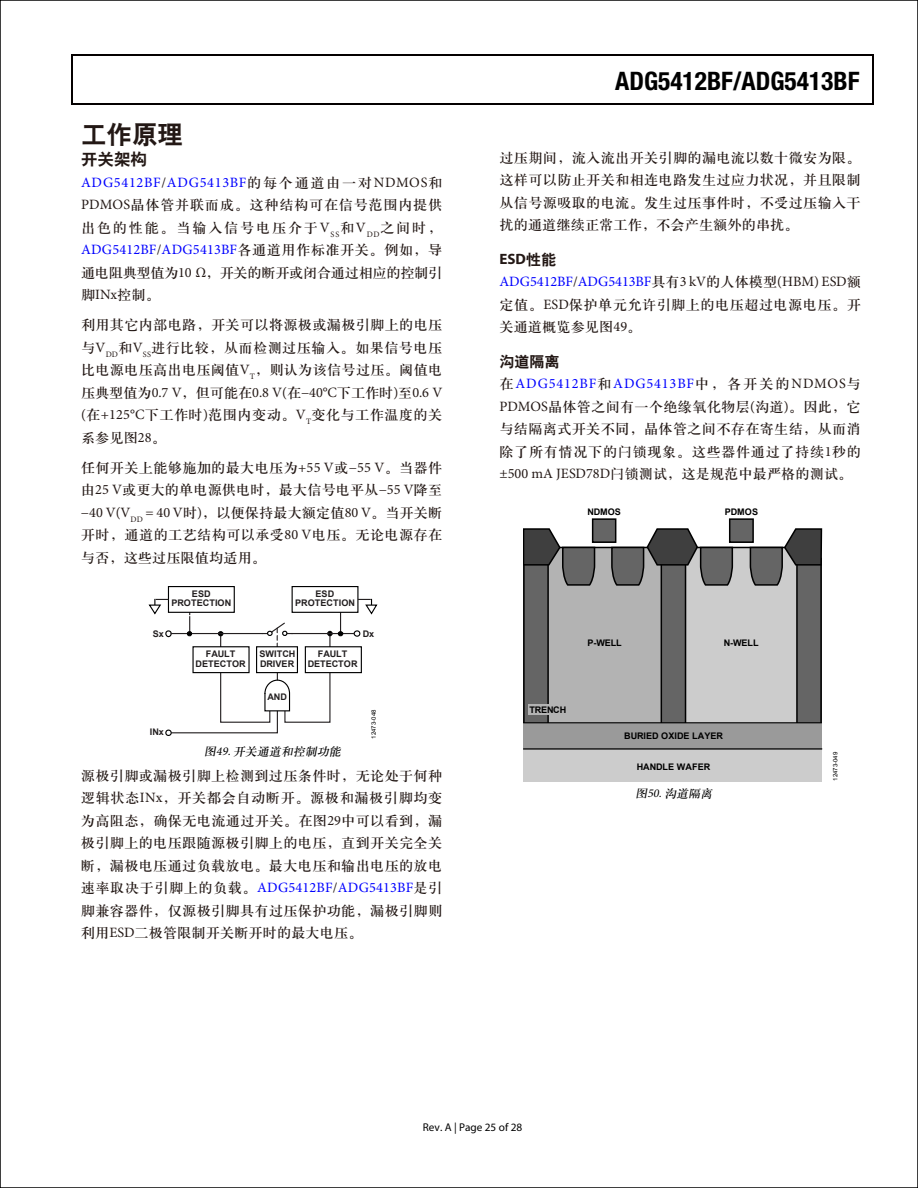
<style>
.page{position:relative;width:918px;height:1188px;background:#fff}
.page>*{position:absolute;margin:0;border:0;box-sizing:border-box;transform-origin:0 0}
.t1{font:700 condensed 25.5px "Helvetica Neue LT Std";color:#000}
.t2{font:25.5px "H Yb 2 gj";color:#231815}
.t3{font:16.5px "H Yb 2 gj";color:#231815}
.t4{font:700 15px "Myriad Pro";color:#231815}
.t5{font:15px "H Yb 2 gj";color:#231815}
.t6{font:14.25px/22.5px "H Ya 3 gj";letter-spacing:.015em;color:#231815;text-align:justify}
.t7{font:14.25px "Minion Pro";letter-spacing:.015em;color:#00f}
.t8{font:14.25px/22.5px "H Ya 3 gj";letter-spacing:.045em;color:#231815}
.t9{font:14.25px "Minion Pro";letter-spacing:-.005em;color:#00f}
.t10{font:14.25px "Minion Pro";color:#231815}
.t11{font:14.25px/22.5px "H Ya 3 gj";letter-spacing:-.025em;color:#231815}
.t12{font:14.25px "Minion Pro";letter-spacing:.05em;color:#00f}
.t13{font:14.25px "Minion Pro";letter-spacing:.06em;color:#00f}
.t14{font:italic 12px "H Ya 3 gj";color:#000}
.t15{font:11.25px "Myriad Pro";color:#000}
.t16{font:700 9.15px/9.1px "Arial";color:#231f20;text-align:center}
.t17{font:700 9.15px "Arial";letter-spacing:-.005em;color:#000}
.t18{font:700 9px "Arial";color:#000}
.t19{font:6px "Arial";letter-spacing:.005em;color:#000}
.s1{color:#231815}
.s2{font-family:"H Ya 3 gj";color:#231815}
.s3{font-family:"Minion Pro"}
.s4{font-family:"H Ya 3 gj"}
.s5{font-family:"H Yb 2 gj";font-weight:400}
</style>
<div class="page">
<div style="left:165px;top:730px;width:7px;height:6px;border:1px solid #000;border-radius:50%"></div>
<div style="left:354px;top:630px;width:6px;height:7px;border:1px solid #000;border-radius:50%"></div>
<div style="left:305px;top:646px;width:57px;height:27px;border:1px solid #000"></div>
<hr style="left:292px;top:633px;width:62px;height:1px;background:#231f20">
<div style="left:168px;top:586px;width:67px;height:27px;border:1px solid #000"></div>
<svg style="left:148px;top:599px;width:195px;height:136px"></svg>
<div style="left:292px;top:587px;width:66px;height:25px;background:#fff"></div>
<div style="left:292px;top:586px;width:66px;height:27px;border:1px solid #000"></div>
<svg style="left:358px;top:599px;width:20px;height:16px"></svg>
<hr style="left:165px;top:615px;width:33px;height:1px;background:#fff">
<div style="left:541px;top:547px;width:134px;height:179px;background:#b3b3b3"></div>
<div style="left:676px;top:547px;width:134px;height:179px;background:#ccc"></div>
<div style="left:797px;top:558px;width:24px;height:166px;background:#656565"></div>
<div style="left:796px;top:558px;width:26px;height:167px;border:2px solid #000"></div>
<div style="left:661px;top:558px;width:25px;height:166px;background:#656565"></div>
<div style="left:661px;top:558px;width:25px;height:167px;border:2px solid #000"></div>
<svg style="left:749px;top:528px;width:74px;height:58px"></svg>
<svg style="left:610px;top:528px;width:124px;height:58px"></svg>
<div style="left:524px;top:558px;width:24px;height:166px;background:#656565"></div>
<div style="left:523px;top:558px;width:26px;height:167px;border:2px solid #000"></div>
<svg style="left:523px;top:528px;width:73px;height:58px"></svg>
<div style="left:523px;top:747px;width:299px;height:35px;background:#ccc"></div>
<div style="left:523px;top:723px;width:299px;height:26px;background:#9a9a9a"></div>
<hr style="left:523px;top:722px;width:299px;height:1px;background:#000">
<hr style="left:523px;top:748px;width:299px;height:1px;background:#000">
<div style="left:730px;top:519px;width:23px;height:23px;background:#656565"></div>
<div style="left:729px;top:518px;width:25px;height:25px;border:2px solid #000"></div>
<div style="left:593px;top:519px;width:23px;height:23px;background:#656565"></div>
<div style="left:592px;top:518px;width:24px;height:25px;border:2px solid #000"></div>
<div style="left:528px;top:704px;width:28px;height:11px;background:#b3b3b3"></div>
<hr style="left:72px;top:54px;width:800px;height:1px;background:#040000">
<hr style="left:72px;top:58px;width:1px;height:47px;background:#040000">
<hr style="left:72px;top:104px;width:475px;height:1px;background:#040000">
<hr style="left:546px;top:104px;width:326px;height:1px;background:#040000">
<hr style="left:872px;top:58px;width:1px;height:47px;background:#040000">
<h1 class="t2" style="left:81px;top:121px;width:103px">工作原理</h1>
<p class="t3" style="left:81px;top:151px;width:67px">开关架构</p>
<p class="t12" style="left:81px;top:173px;width:363px">ADG5412BF<span class="s1">/</span>ADG5413BF<span class="s2">的每个通道由一对</span><span class="s1">NDMOS</span><span class="s2">和</span></p>
<p class="t8" style="left:81px;top:194px;width:363px"><span class="s3">PDMOS</span>晶体管并联而成。这种结构可在信号范围内提供出色的性能。当输入信号电压介于<span class="s3">V</span><sub>SS</sub>和<span class="s3">V</span><sub>DD</sub>之间时，</p>
<p class="t7" style="left:81px;top:240px;width:363px">ADG5412BF<span class="s1">/</span>ADG5413BF<span class="s2">各通道用作标准开关。例如，导</span></p>
<p class="t11" style="left:81px;top:261px;width:363px">通电阻典型值为<span class="s3">10 Ω</span>，开关的断开或闭合通过相应的控制引脚<span class="s3">INx</span>控制。</p>
<p class="t6" style="left:81px;top:314px;width:363px">利用其它内部电路，开关可以将源极或漏极引脚上的电压与<span class="s3">V</span><sub>DD</sub>和<span class="s3">V</span><sub>SS</sub>进行比较，从而检测过压输入。如果信号电压比电源电压高出电压阈值<span class="s3">V</span><sub>T</sub>，则认为该信号过压。阈值电</p>
<p class="t10" style="left:81px;top:383px;width:363px"><span class="s4">压典型值为</span>0.7 V<span class="s4">，但可能在</span>0.8 V(<span class="s4">在</span>−40°C<span class="s4">下工作时</span>)<span class="s4">至</span>0.6 V</p>
<p class="t6" style="left:81px;top:404px;width:363px"><span class="s3">(</span>在<span class="s3">+125°C</span>下工作时<span class="s3">)</span>范围内变动。<span class="s3">V</span><sub>T</sub>变化与工作温度的关系参见图<span class="s3">28</span>。</p>
<p class="t6" style="left:81px;top:456px;width:363px">任何开关上能够施加的最大电压为<span class="s3">+55 V</span>或<span class="s3">−55 V</span>。当器件由<span class="s3">25 V</span>或更大的单电源供电时，最大信号电平从<span class="s3">−55 V</span>降至<span class="s3">−40 V(V</span><sub>DD</sub> <span class="s3">= 40 V</span>时<span class="s3">)</span>，以便保持最大额定值<span class="s3">80 V</span>。当开关断开时，通道的工艺结构可以承受<span class="s3">80 V</span>电压。无论电源存在与否，这些过压限值均适用。</p>
<p class="t16" style="left:172px;top:590px;width:61px">ESD<br>PROTECTION</p>
<p class="t16" style="left:295px;top:590px;width:61px">ESD<br>PROTECTION</p>
<p class="t16" style="left:153px;top:629px;width:13px">Sx</p>
<p class="t16" style="left:363px;top:629px;width:13px">Dx</p>
<p class="t16" style="left:150px;top:728px;width:16px">INx</p>
<p class="t16" style="left:259px;top:650px;width:37px;text-align:left">SWITCH<br>DRIVER</p>
<p class="t16" style="left:267px;top:692px;width:21px">AND</p>
<p class="t16" style="left:196px;top:650px;width:52px">FAULT<br>DETECTOR</p>
<p class="t16" style="left:308px;top:650px;width:52px">FAULT<br>DETECTOR</p>
<p class="t14" style="left:204px;top:745px;width:141px">图<span class="s3">49.</span>开关通道和控制功能</p>
<p class="t19" style="left:370px;top:739px;width:31px;rotate:-90deg">12473-048</p>
<p class="t6" style="left:81px;top:764px;width:363px">源极引脚或漏极引脚上检测到过压条件时，无论处于何种逻辑状态<span class="s3">INx</span>，开关都会自动断开。源极和漏极引脚均变为高阻态，确保无电流通过开关。在图<span class="s3">29</span>中可以看到，漏极引脚上的电压跟随源极引脚上的电压，直到开关完全关断，漏极电压通过负载放电。最大电压和输出电压的放电</p>
<p class="t7" style="left:81px;top:878px;width:363px"><span class="s2">速率取决于引脚上的负载。</span>ADG5412BF<span class="s1">/</span>ADG5413BF<span class="s2">是引</span></p>
<p class="t6" style="left:81px;top:899px;width:363px">脚兼容器件，仅源极引脚具有过压保护功能，漏极引脚则利用<span class="s3">ESD</span>二极管限制开关断开时的最大电压。</p>
<h1 class="t1" style="left:615px;top:65px;width:246px">ADG5412BF/ADG5413BF</h1>
<p class="t6" style="left:500px;top:146px;width:363px">过压期间，流入流出开关引脚的漏电流以数十微安为限。这样可以防止开关和相连电路发生过应力状况，并且限制从信号源吸取的电流。发生过压事件时，不受过压输入干扰的通道继续正常工作，不会产生额外的串扰。</p>
<p class="t4" style="left:499px;top:249px;width:58px">ESD<span class="s5">性能</span></p>
<p class="t9" style="left:499px;top:272px;width:363px">ADG5412BF<span class="s1">/</span>ADG5413BF<span class="s2">具有</span><span class="s1">3 kV</span><span class="s2">的人体模型</span><span class="s1">(HBM) ESD</span><span class="s2">额</span></p>
<p class="t6" style="left:499px;top:293px;width:363px">定值。<span class="s3">ESD</span>保护单元允许引脚上的电压超过电源电压。开关通道概览参见图<span class="s3">49</span>。</p>
<p class="t5" style="left:499px;top:354px;width:61px">沟道隔离</p>
<p class="t13" style="left:499px;top:374px;width:363px"><span class="s2">在</span>ADG5412BF<span class="s2">和</span>ADG5413BF<span class="s2">中，各开关的</span><span class="s1">NDMOS</span><span class="s2">与</span></p>
<p class="t6" style="left:499px;top:395px;width:363px"><span class="s3">PDMOS</span>晶体管之间有一个绝缘氧化物层<span class="s3">(</span>沟道<span class="s3">)</span>。因此，它与结隔离式开关不同，晶体管之间不存在寄生结，从而消除了所有情况下的闩锁现象。这些器件通过了持续<span class="s3">1</span>秒的<span class="s3">±500 mA JESD78D</span>闩锁测试，这是规范中最严格的测试。</p>
<p class="t18" style="left:587px;top:506px;width:35px">NDMOS</p>
<p class="t18" style="left:725px;top:506px;width:35px">PDMOS</p>
<p class="t17" style="left:588px;top:636px;width:36px">P-WELL</p>
<p class="t17" style="left:724px;top:636px;width:36px">N-WELL</p>
<p class="t17" style="left:529px;top:703px;width:39px">TRENCH</p>
<p class="t17" style="left:624px;top:729px;width:100px">BURIED OXIDE LAYER</p>
<p class="t17" style="left:637px;top:760px;width:75px">HANDLE WAFER</p>
<p class="t14" style="left:635px;top:788px;width:81px">图<span class="s3">50.</span>沟道隔离</p>
<p class="t19" style="left:831px;top:781px;width:31px;rotate:-90deg">12473-049</p>
<p class="t15" style="left:423px;top:1120px;width:101px">Rev. A | Page 25 of 28</p>
</div>
